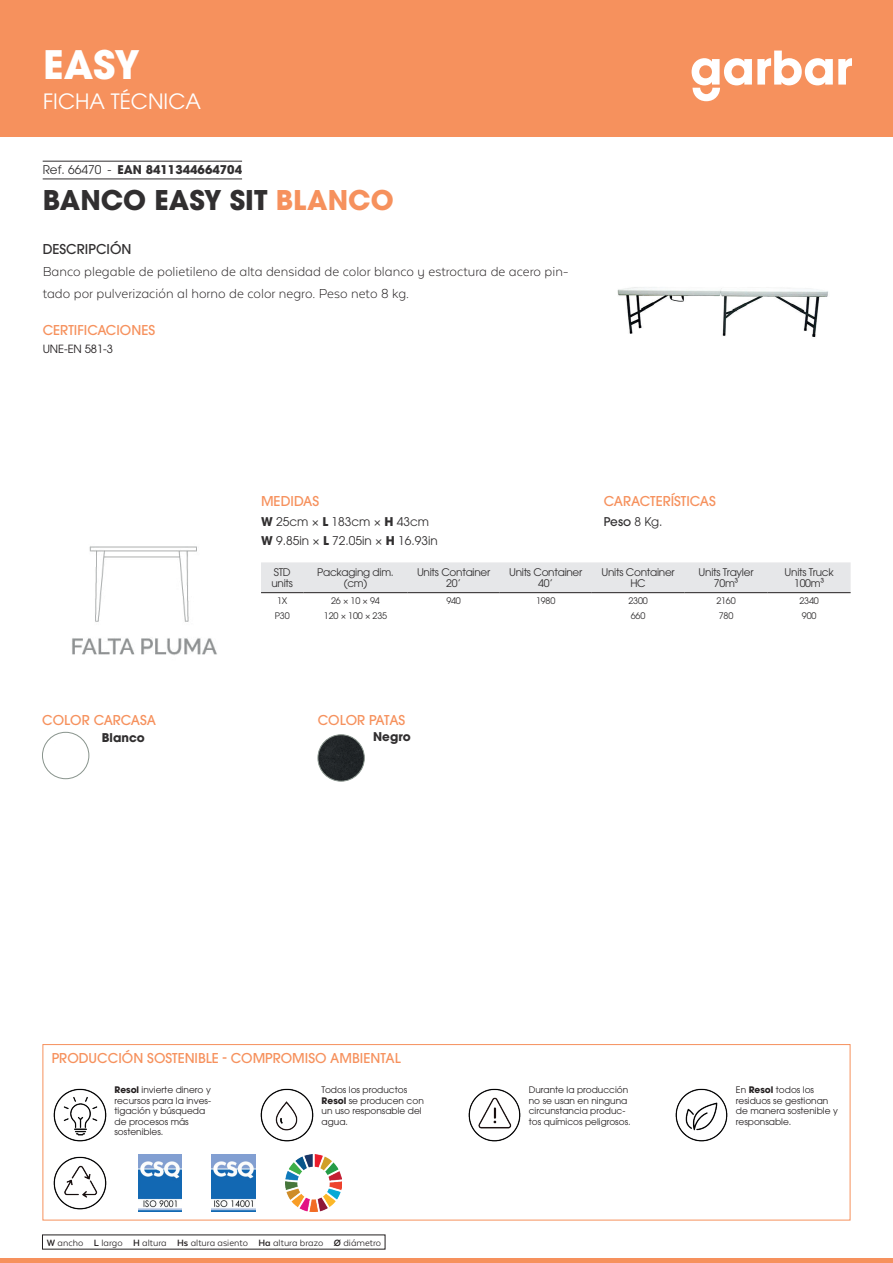
<style>
.page{position:relative;width:893px;height:1263px;background:#fff}
.page>*{position:absolute;margin:0;border:0;box-sizing:border-box;transform-origin:0 0}
.t1{font:700 39px "ITC Avant Garde Pro";color:#fff}
.t2{font:700 27px "ITC Avant Garde Pro";color:#312f30}
.t3{font:21px "ITC Avant Garde Pro";color:#fff}
.t4{font:300 15px/21.6px "Texta Alt";color:#231f20}
.t5{font:500 13.5px "ITC Avant Garde Pro";color:#f6915d}
.t6{font:500 13.5px "ITC Avant Garde Pro";color:#312f30}
.t7{font:12px/19.5px "ITC Avant Garde Pro";color:#312f30}
.t8{font:700 12px "ITC Avant Garde Pro";color:#312f30}
.t9{font:500 12px "ITC Avant Garde Pro";color:#312f30}
.t10{font:11.25px "ITC Avant Garde Pro";letter-spacing:-.01em;color:#231f20}
.t11{font:10.5px/10.5px "ITC Avant Garde Pro";letter-spacing:-.025em;color:#312f30;text-align:center}
.t12{font:10.5px "Texta Alt";color:#231f20}
.t13{font:9px/10.5px "ITC Avant Garde Pro";color:#231f20}
.t14{font:9px "ITC Avant Garde Pro";letter-spacing:-.02em;color:#312f30}
.s1{font-weight:400}
.s2{color:#f6915d}
.s3{font-weight:700}
</style>
<div class="page">
<div style="left:0;top:0;width:893px;height:137px;background:#f6915d"></div>
<hr style="left:0;top:1259px;width:893px;height:4px;background:#f6915d">
<svg style="left:692px;top:51px;width:160px;height:50px"></svg>
<hr style="left:43px;top:161px;width:199px;height:1px;background:#312f30">
<hr style="left:43px;top:179px;width:199px;height:1px;background:#312f30">
<img style="left:617px;top:287px;width:211px;height:50px">
<img style="left:42px;top:732px;width:47px;height:47px;border-radius:23px">
<div style="left:42px;top:732px;width:47px;height:47px;border:1px solid #89948d;border-radius:50%"></div>
<div style="left:318px;top:735px;width:46px;height:46px;background:#222628;border-radius:23px"></div>
<div style="left:318px;top:734px;width:46px;height:47px;border:1px solid #89948d;border-radius:50%"></div>
<img style="left:72px;top:546px;width:145px;height:109px">
<div style="left:261px;top:562px;width:590px;height:30px;background:#e6e7e9"></div>
<hr style="left:261px;top:592px;width:42px;height:1px;background:#231f20">
<hr style="left:303px;top:592px;width:105px;height:1px;background:#231f20">
<hr style="left:408px;top:592px;width:92px;height:1px;background:#231f20">
<hr style="left:500px;top:592px;width:92px;height:1px;background:#231f20">
<hr style="left:592px;top:592px;width:92px;height:1px;background:#231f20">
<hr style="left:684px;top:592px;width:84px;height:1px;background:#231f20">
<hr style="left:768px;top:592px;width:83px;height:1px;background:#231f20">
<img style="left:53px;top:1088px;width:54px;height:54px">
<img style="left:260px;top:1088px;width:54px;height:54px">
<img style="left:468px;top:1088px;width:53px;height:54px">
<img style="left:675px;top:1088px;width:53px;height:54px">
<img style="left:53px;top:1156px;width:54px;height:54px">
<img style="left:138px;top:1155px;width:44px;height:56px">
<img style="left:212px;top:1155px;width:43px;height:56px">
<img style="left:285px;top:1155px;width:57px;height:56px">
<div style="left:43px;top:1044px;width:807px;height:176px;border:1px solid #f6915d"></div>
<h1 class="t1" style="left:43px;top:39px;width:98px">EASY</h1>
<h3 class="t3" style="left:43px;top:88px;width:159px">FICHA TÉCNICA</h3>
<h3 class="t8" style="left:43px;top:162px;width:201px"><span class="s1">Ref. 66470 -</span> EAN 8411344664704</h3>
<h2 class="t2" style="left:43px;top:182px;width:352px">BANCO EASY SIT <span class="s2">BLANCO</span></h2>
<h3 class="t6" style="left:43px;top:240px;width:90px">DESCRIPCIÓN</h3>
<h3 class="t4" style="left:43px;top:261px;width:528px">Banco plegable de polietileno de alta densidad de color blanco y estroctura de acero pin&shy;tado por pulverización al horno de color negro. Peso neto 8 kg.</h3>
<h3 class="t5" style="left:43px;top:322px;width:114px">CERTIFICACIONES</h3>
<p class="t10" style="left:43px;top:342px;width:72px">UNE-EN 581-3</p>
<h3 class="t5" style="left:42px;top:712px;width:115px">COLOR CARCASA</h3>
<h3 class="t8" style="left:102px;top:729px;width:45px">Blanco</h3>
<h3 class="t5" style="left:604px;top:493px;width:114px">CARACTERÍSTICAS</h3>
<h3 class="t9" style="left:604px;top:514px;width:60px">Peso <span class="s1">8 Kg.</span></h3>
<h3 class="t5" style="left:261px;top:493px;width:60px">MEDIDAS</h3>
<h3 class="t7" style="left:261px;top:512px;width:178px"><span class="s3">W</span> 25cm × <span class="s3">L</span> 183cm × <span class="s3">H</span> 43cm<br><span class="s3">W</span> 9.85in × <span class="s3">L</span> 72.05in × <span class="s3">H</span> 16.93in</h3>
<p class="t11" style="left:271px;top:567px;width:23px;text-align:left">STD units</p>
<p class="t11" style="left:317px;top:567px;width:78px">Packaging dim. (cm)</p>
<p class="t11" style="left:417px;top:567px;width:75px">Units Container<br>20’</p>
<p class="t11" style="left:509px;top:567px;width:75px">Units Container<br>40’</p>
<p class="t11" style="left:601px;top:567px;width:75px">Units Container<br>HC</p>
<p class="t11" style="left:699px;top:567px;width:56px">Units Trayler<br>70m³</p>
<p class="t11" style="left:785px;top:567px;width:51px">Units Truck<br>100m³</p>
<p class="t14" style="left:277px;top:595px;width:12px">1X</p>
<p class="t14" style="left:331px;top:595px;width:50px">26 × 10 × 94</p>
<p class="t14" style="left:446px;top:595px;width:16px">940</p>
<p class="t14" style="left:536px;top:595px;width:21px">1980</p>
<p class="t14" style="left:628px;top:595px;width:21px">2300</p>
<p class="t14" style="left:716px;top:595px;width:21px">2160</p>
<p class="t14" style="left:799px;top:595px;width:21px">2340</p>
<p class="t14" style="left:275px;top:610px;width:16px">P30</p>
<p class="t14" style="left:324px;top:610px;width:65px">120 × 100 × 235</p>
<p class="t14" style="left:631px;top:610px;width:16px">660</p>
<p class="t14" style="left:719px;top:610px;width:16px">780</p>
<p class="t14" style="left:802px;top:610px;width:16px">900</p>
<h3 class="t5" style="left:318px;top:712px;width:89px">COLOR PATAS</h3>
<h3 class="t8" style="left:373px;top:728px;width:39px">Negro</h3>
<h3 class="t5" style="left:52px;top:1050px;width:350px">PRODUCCIÓN SOSTENIBLE - COMPROMISO AMBIENTAL</h3>
<p class="t13" style="left:114px;top:1085px;width:98px"><span class="s3">Resol</span> invierte dinero y recursos para la inves&shy;tigación y búsqueda de procesos más sostenibles.</p>
<p class="t13" style="left:322px;top:1085px;width:104px">Todos los productos<br><span class="s3">Resol</span> se producen con un uso responsable del agua.</p>
<p class="t13" style="left:529px;top:1085px;width:103px">Durante la producción no se usan en ninguna circunstancia produc&shy;tos químicos peligrosos.</p>
<p class="t13" style="left:736px;top:1085px;width:103px">En <span class="s3">Resol</span> todos los residuos se gestionan de manera sostenible y responsable.</p>
<p class="t12" style="left:47px;top:1237px;width:336px"><span class="s3">W</span> ancho <span class="s3">L</span> largo <span class="s3">H</span> altura <span class="s3">Hs</span> altura asiento <span class="s3">Ha</span> altura brazo <span class="s3">Ø</span> diámetro</p>
</div>
